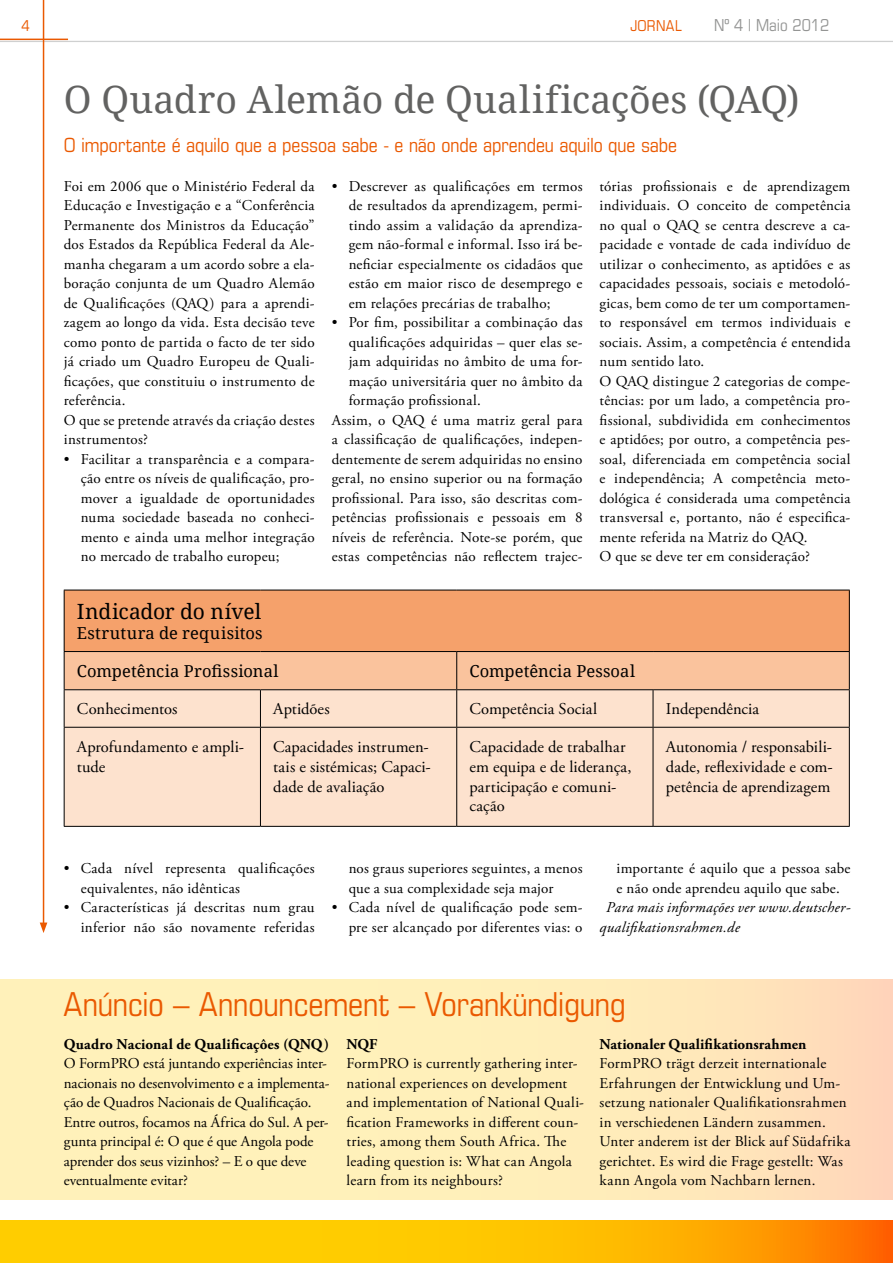
<style>
.page{position:relative;width:893px;height:1263px;background:#fff}
.page>*{position:absolute;margin:0;border:0;box-sizing:border-box;transform-origin:0 0}
.t1{font:37.5px "Droid Serif";color:#626261}
.t2{font:condensed 33px "Eurostile LT Std";letter-spacing:-.005em;color:#ea5901}
.t3{font:21px "Droid Serif";letter-spacing:-.005em;color:#000}
.t4{font:condensed 19.5px "Eurostile LT Std";letter-spacing:-.005em;color:#ea5901}
.t5{font:16.5px/19.8px "Adobe Garamond Pro";letter-spacing:.005em;color:#000}
.t6{font:16.5px "Droid Serif";letter-spacing:.005em;color:#000}
.t7{font:condensed 16.5px "Eurostile LT Std";color:#7a7b7a}
.t8{font:15px/19.5px "Adobe Garamond Pro";letter-spacing:.015em;color:#000}
.t9{font:15px/19.5px "Adobe Garamond Pro";letter-spacing:-.005em;color:#000}
.t10{font:700 15px "Adobe Garamond Pro";letter-spacing:.01em;color:#000}
.t11{font:italic 15px/19.5px "Adobe Garamond Pro";letter-spacing:.02em;color:#000}
.t12{font:condensed 15px "Eurostile LT Std";letter-spacing:.015em;color:#ea5901}
</style>
<div class="page">
<hr style="left:0;top:39px;width:68px;height:1px;background:#ea5901">
<svg style="left:0;top:1220px;width:892px;height:43px;background:#ffb900"></svg>
<hr style="left:0;top:41px;width:893px;height:1px;background:#cfd0d0">
<hr style="left:892px;top:1220px;width:1px;height:43px;background:#ff5b00">
<div style="left:64px;top:590px;width:785px;height:61px;background:#f5a16b"></div>
<div style="left:65px;top:652px;width:784px;height:37px;background:#fac39d"></div>
<div style="left:65px;top:690px;width:784px;height:136px;background:#fde2ce"></div>
<hr style="left:64px;top:590px;width:196px;height:1px;background:#000">
<hr style="left:64px;top:590px;width:1px;height:61px;background:#000">
<hr style="left:260px;top:590px;width:197px;height:1px;background:#000">
<hr style="left:457px;top:590px;width:196px;height:1px;background:#000">
<hr style="left:653px;top:590px;width:197px;height:1px;background:#000">
<hr style="left:849px;top:590px;width:1px;height:61px;background:#000">
<hr style="left:64px;top:651px;width:196px;height:1px;background:#000">
<hr style="left:64px;top:652px;width:1px;height:37px;background:#000">
<hr style="left:260px;top:651px;width:197px;height:1px;background:#000">
<hr style="left:457px;top:651px;width:196px;height:1px;background:#000">
<hr style="left:456px;top:652px;width:1px;height:37px;background:#000">
<hr style="left:653px;top:651px;width:197px;height:1px;background:#000">
<hr style="left:849px;top:652px;width:1px;height:37px;background:#000">
<hr style="left:260px;top:689px;width:197px;height:1px;background:#000">
<hr style="left:457px;top:689px;width:196px;height:1px;background:#000">
<hr style="left:456px;top:690px;width:1px;height:37px;background:#000">
<hr style="left:653px;top:689px;width:197px;height:1px;background:#000">
<hr style="left:653px;top:690px;width:1px;height:37px;background:#000">
<hr style="left:849px;top:690px;width:1px;height:37px;background:#000">
<hr style="left:64px;top:728px;width:1px;height:98px;background:#000">
<hr style="left:260px;top:727px;width:197px;height:1px;background:#000">
<hr style="left:260px;top:728px;width:1px;height:98px;background:#000">
<hr style="left:457px;top:727px;width:196px;height:1px;background:#000">
<hr style="left:456px;top:728px;width:1px;height:98px;background:#000">
<hr style="left:653px;top:727px;width:197px;height:1px;background:#000">
<hr style="left:653px;top:728px;width:1px;height:98px;background:#000">
<hr style="left:849px;top:728px;width:1px;height:98px;background:#000">
<hr style="left:64px;top:826px;width:196px;height:1px;background:#000">
<hr style="left:260px;top:826px;width:197px;height:1px;background:#000">
<hr style="left:457px;top:826px;width:196px;height:1px;background:#000">
<hr style="left:653px;top:826px;width:197px;height:1px;background:#000">
<hr style="left:64px;top:689px;width:196px;height:1px;background:#000">
<hr style="left:64px;top:690px;width:1px;height:37px;background:#000">
<hr style="left:260px;top:690px;width:1px;height:37px;background:#000">
<hr style="left:64px;top:727px;width:196px;height:1px;background:#000">
<div style="left:0;top:979px;width:893px;height:221px;background:linear-gradient(to right,#fff7ba,#ffe1ba)"></div>
<hr style="left:43px;top:0;width:1px;height:925px;background:#ea5901">
<svg style="left:40px;top:922px;width:7px;height:11px"></svg>
<p class="t12" style="left:21px;top:17px;width:10px">4</p>
<p class="t12" style="left:630px;top:17px;width:53px">Jornal</p>
<p class="t7" style="left:714px;top:15px;width:117px">Nº 4 | Maio 2012</p>
<h1 class="t1" style="left:64px;top:76px;width:737px">O Quadro Alemão de Qualificações (QAQ)</h1>
<h3 class="t4" style="left:64px;top:133px;width:615px">O importante é aquilo que a pessoa sabe - e não onde aprendeu aquilo que sabe</h3>
<p class="t8" style="left:64px;top:177px;width:252px">Foi em 2006 que o Ministério Federal da Educação e Investigação e a “Conferência Permanente dos Ministros da Educação” dos Estados da República Federal da Ale&shy;manha chegaram a um acordo sobre a ela&shy;boração conjunta de um Quadro Alemão de Qualificações (QAQ) para a aprendi&shy;zagem ao longo da vida. Esta decisão teve como ponto de partida o facto de ter sido já criado um Quadro Europeu de Quali&shy;ficações, que constituiu o instrumento de referência.<br>O que se pretende através da criação destes instrumentos?</p>
<p class="t8" style="left:81px;top:450px;width:235px;text-align:justify;text-indent:-17px">• Facilitar a transparência e a compara&shy;ção entre os níveis de qualificação, pro&shy;mover a igualdade de oportunidades numa sociedade baseada no conheci&shy;mento e ainda uma melhor integração no mercado de trabalho europeu;</p>
<p class="t8" style="left:349px;top:177px;width:235px;text-align:justify;text-indent:-17px">• Descrever as qualificações em termos de resultados da aprendizagem, permi&shy;tindo assim a validação da aprendiza&shy;gem não-formal e informal. Isso irá be&shy;neficiar especialmente os cidadãos que estão em maior risco de desemprego e em relações precárias de trabalho;</p>
<p class="t8" style="left:332px;top:313px;width:252px">• Por fim, possibilitar a combinação das</p>
<p class="t8" style="left:349px;top:333px;width:235px">qualificações adquiridas – quer elas se-</p>
<p class="t8" style="left:349px;top:352px;width:235px">jam adquiridas no âmbito de uma for-</p>
<p class="t8" style="left:349px;top:372px;width:235px">mação universitária quer no âmbito da</p>
<p class="t8" style="left:349px;top:391px;width:134px">formação profissional.</p>
<p class="t8" style="left:332px;top:411px;width:252px">Assim, o QAQ é uma matriz geral para</p>
<p class="t8" style="left:332px;top:430px;width:252px">a classificação de qualificações, indepen-</p>
<p class="t8" style="left:332px;top:450px;width:252px">dentemente de serem adquiridas no ensino</p>
<p class="t8" style="left:332px;top:469px;width:252px">geral, no ensino superior ou na formação</p>
<p class="t8" style="left:332px;top:489px;width:252px">profissional. Para isso, são descritas com-</p>
<p class="t8" style="left:332px;top:508px;width:252px">petências profissionais e pessoais em 8</p>
<p class="t8" style="left:332px;top:528px;width:252px">níveis de referência. Note-se porém, que</p>
<p class="t8" style="left:332px;top:547px;width:252px">estas competências não reflectem trajec-</p>
<p class="t8" style="left:600px;top:177px;width:252px">tórias profissionais e de aprendizagem individuais. O conceito de competência no qual o QAQ se centra descreve a ca&shy;pacidade e vontade de cada indivíduo de utilizar o conhecimento, as aptidões e as capacidades pessoais, sociais e metodoló&shy;gicas, bem como de ter um comportamen&shy;to responsável em termos individuais e sociais. Assim, a competência é entendida num sentido lato.<br>O QAQ distingue 2 categorias de compe&shy;tências: por um lado, a competência pro&shy;fissional, subdividida em conhecimentos e aptidões; por outro, a competência pes&shy;soal, diferenciada em competência social e independência; A competência meto&shy;dológica é considerada uma competência transversal e, portanto, não é especifica&shy;mente referida na Matriz do QAQ.<br>O que se deve ter em consideração?</p>
<h3 class="t3" style="left:77px;top:598px;width:186px">Indicador do nível</h3>
<p class="t6" style="left:77px;top:623px;width:187px">Estrutura de requisitos</p>
<p class="t6" style="left:77px;top:661px;width:203px">Competência Profissional</p>
<p class="t6" style="left:469px;top:661px;width:167px">Competência Pessoal</p>
<p class="t5" style="left:77px;top:700px;width:102px">Conhecimentos</p>
<p class="t5" style="left:273px;top:700px;width:58px">Aptidões</p>
<p class="t5" style="left:469px;top:700px;width:129px">Competência Social</p>
<p class="t5" style="left:666px;top:700px;width:95px">Independência</p>
<p class="t5" style="left:77px;top:737px;width:169px">Aprofundamento e ampli&shy;tude</p>
<p class="t5" style="left:273px;top:737px;width:159px;text-align:justify">Capacidades instrumen&shy;tais e sistémicas; Capaci&shy;dade de avaliação</p>
<p class="t5" style="left:469px;top:737px;width:164px">Capacidade de trabalhar em equipa e de liderança, participação e comuni&shy;cação</p>
<p class="t5" style="left:666px;top:737px;width:168px;text-align:justify">Autonomia / responsabili&shy;dade, reflexividade e com&shy;petência de aprendizagem</p>
<p class="t8" style="left:81px;top:859px;width:235px;text-indent:-17px">• Cada nível representa qualificações equivalentes, não idênticas</p>
<p class="t8" style="left:64px;top:898px;width:252px;text-align:right">• Características já descritas num grau inferior não são novamente referidas</p>
<p class="t8" style="left:349px;top:859px;width:235px">nos graus superiores seguintes, a menos que a sua complexidade seja major</p>
<p class="t8" style="left:332px;top:898px;width:252px;text-align:right">• Cada nível de qualificação pode sem&shy;pre ser alcançado por diferentes vias: o</p>
<p class="t8" style="left:617px;top:859px;width:235px">importante é aquilo que a pessoa sabe e não onde aprendeu aquilo que sabe.</p>
<p class="t11" style="left:600px;top:898px;width:252px;text-indent:7px">Para mais informações ver www.deutscher&shy;qualifikationsrahmen.de</p>
<h2 class="t2" style="left:63px;top:984px;width:564px">Anúncio – Announcement – Vorankündigung</h2>
<p class="t10" style="left:600px;top:1035px;width:208px">Nationaler Qualifikationsrahmen</p>
<p class="t8" style="left:600px;top:1054px;width:252px">FormPRO trägt derzeit internationale Erfahrungen der Entwicklung und Um&shy;setzung nationaler Qualifikationsrahmen in verschiedenen Ländern zusammen.<br>Unter anderem ist der Blick auf Südafrika gerichtet. Es wird die Frage gestellt: Was kann Angola vom Nachbarn lernen.</p>
<p class="t10" style="left:64px;top:1035px;width:267px">Quadro Nacional de Qualificaçôes (QNQ)</p>
<p class="t9" style="left:64px;top:1054px;width:267px">O FormPRO está juntando experiências inter&shy;nacionais no desenvolvimento e a implementa&shy;ção de Quadros Nacionais de Qualificação.<br>Entre outros, focamos na África do Sul. A per&shy;gunta principal é: O que é que Angola pode aprender dos seus vizinhos? – E o que deve eventualmente evitar?</p>
<p class="t10" style="left:347px;top:1035px;width:32px">NQF</p>
<p class="t8" style="left:347px;top:1054px;width:239px">FormPRO is currently gathering inter&shy;national experiences on development and implementation of National Quali&shy;fication Frameworks in different coun&shy;tries, among them South Africa. The leading question is: What can Angola learn from its neighbours?</p>
</div>
